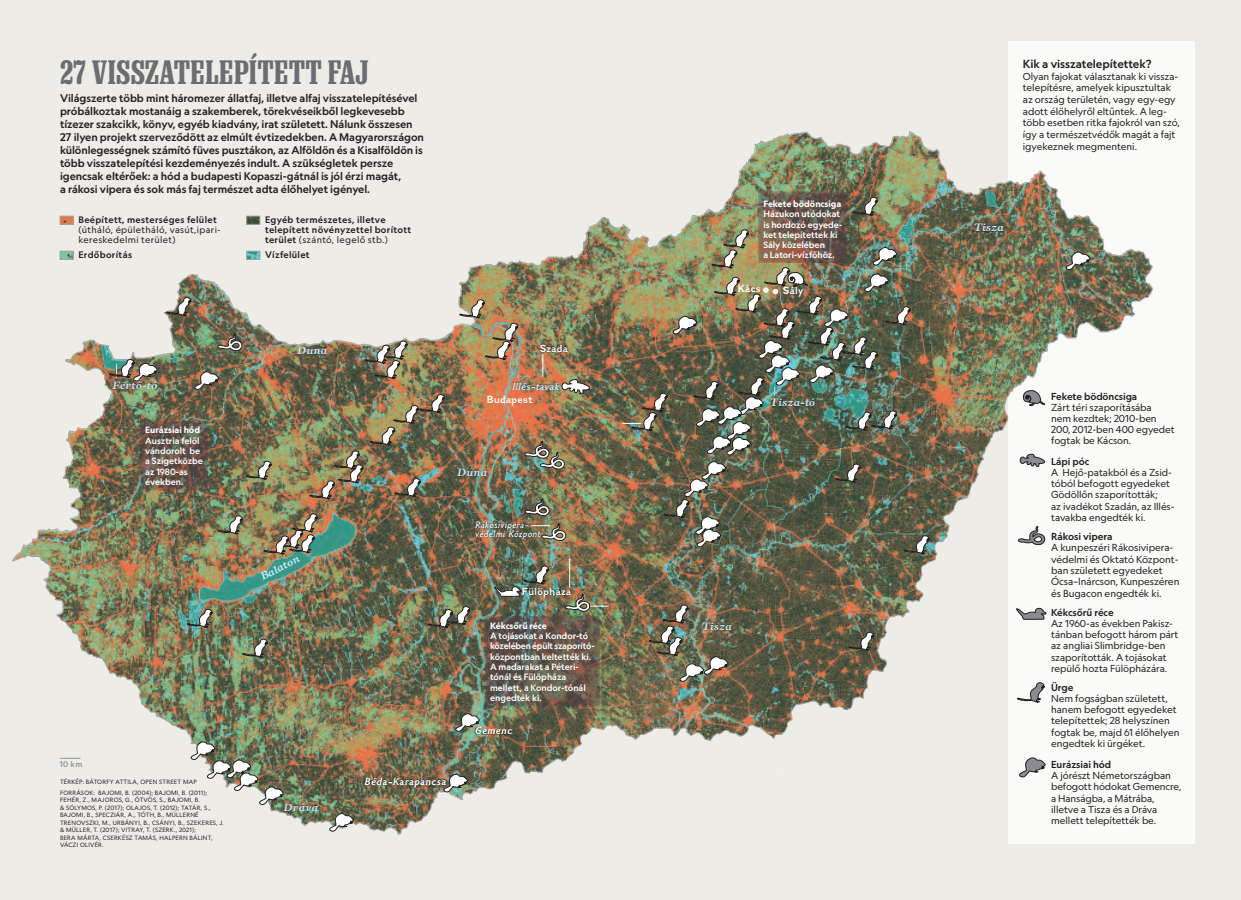
<style>
.page{position:relative;width:1241px;height:900px;background:#fff}
.page>*{position:absolute;margin:0;border:0;box-sizing:border-box;transform-origin:0 0}
.ART_Head_1{font:700 33.75px "Earle";letter-spacing:.01em;color:#6c6d70}
.ALL_Credit_Rev{font:800 11.25px "Nat Geo Caption";letter-spacing:.025em;color:#c6eafa}
.ALL_Credit_Rev-2{font:11.25px "Nat Geo Riddiford Heavy Open";letter-spacing:.035em;color:#fff}
.ART_Note_1_Rev{font:500 11.25px "Geograph Edit";letter-spacing:-.005em;color:#231f20}
.ALL_Credit_Rev-3{font:800 11.25px "Nat Geo Bumstead";letter-spacing:.035em;color:#fff}
.ALL_Credit_Rev-4{font:800 11.25px "Nat Geo Bumstead";letter-spacing:.02em;color:#c6eafa}
.ART_Intro_2{font:500 10.62px/13.1px "Geograph Edit";letter-spacing:-.005em;color:#231f20}
.ALL_Credit_Rev-5{font:10px/8.8px "Nat Geo Bumstead";letter-spacing:.035em;color:#fff}
.ART_Note_1_Rev-2{font:9.75px/11.2px "Geograph Edit";letter-spacing:-.005em;color:#231f20}
.ART_Note_1_Rev-3{font:500 9.75px "Geograph Edit";letter-spacing:-.005em;color:#231f20}
.ALL_Credit_Rev-6{font:500 9px/10px "Geograph Edit";letter-spacing:.03em;color:#231f20}
.ALL_Credit_Rev-7{font:9px/10px "Geograph Edit";letter-spacing:.035em;color:#231f20}
.ART_Note_1_Rev-4{font:500 8.75px/10.4px "Geograph Edit";letter-spacing:-.005em;color:#fff}
.ART_Note_1_Rev-5{font:700 8.75px "Geograph Edit";letter-spacing:-.005em;color:#fff}
.ALL_Credit_Rev-8{font:500 7.75px "Geograph Edit";color:#939598}
.ALL_Credit{font:6px/7.5px "Geograph Edit";letter-spacing:.035em;color:#231f20}
.s1{font-weight:500}
.s2{font-weight:400}
.s3{font-weight:700}
</style>
<div class="page">
<img style="left:11px;top:131px;width:1142px;height:704px">
<svg style="left:62px;top:218px;width:10px;height:5px"></svg>
<div style="left:60px;top:216px;width:14px;height:9px;border:1px solid #939598"></div>
<img style="left:248px;top:218px;width:10px;height:5px">
<div style="left:246px;top:216px;width:14px;height:9px;border:1px solid #939598"></div>
<svg style="left:62px;top:253px;width:10px;height:5px"></svg>
<div style="left:60px;top:251px;width:14px;height:9px;border:1px solid #939598"></div>
<img style="left:248px;top:253px;width:10px;height:5px">
<div style="left:246px;top:251px;width:14px;height:9px;border:1px solid #939598"></div>
<svg style="left:60px;top:758px;width:20px;height:1px"></svg>
<svg style="left:542px;top:354px;width:1px;height:22px"></svg>
<svg style="left:484px;top:616px;width:116px;height:91px"></svg>
<svg style="left:757px;top:192px;width:90px;height:37px"></svg>
<svg style="left:139px;top:421px;width:69px;height:69px"></svg>
<svg style="left:1019px;top:454px;width:26px;height:15px"></svg>
<svg style="left:1021px;top:390px;width:23px;height:16px"></svg>
<svg style="left:1018px;top:526px;width:27px;height:46px"></svg>
<svg style="left:1016px;top:682px;width:28px;height:21px"></svg>
<svg style="left:848px;top:632px;width:26px;height:20px"></svg>
<svg style="left:217px;top:515px;width:26px;height:20px"></svg>
<svg style="left:242px;top:638px;width:26px;height:20px"></svg>
<svg style="left:187px;top:609px;width:26px;height:19px"></svg>
<svg style="left:427px;top:606px;width:44px;height:23px"></svg>
<svg style="left:246px;top:460px;width:26px;height:20px"></svg>
<svg style="left:165px;top:297px;width:26px;height:20px"></svg>
<img style="left:309px;top:394px;width:136px;height:106px">
<img style="left:364px;top:340px;width:44px;height:40px">
<img style="left:459px;top:299px;width:59px;height:62px">
<img style="left:263px;top:513px;width:55px;height:42px">
<svg style="left:852px;top:197px;width:26px;height:20px"></svg>
<svg style="left:1019px;top:757px;width:26px;height:21px"></svg>
<svg style="left:455px;top:713px;width:25px;height:19px"></svg>
<svg style="left:443px;top:774px;width:25px;height:18px"></svg>
<img style="left:191px;top:742px;width:93px;height:63px">
<svg style="left:109px;top:359px;width:49px;height:22px"></svg>
<img style="left:195px;top:333px;width:47px;height:57px">
<img style="left:648px;top:604px;width:80px;height:78px">
<svg style="left:1065px;top:252px;width:25px;height:18px"></svg>
<img style="left:622px;top:229px;width:307px;height:326px">
<svg style="left:561px;top:379px;width:29px;height:17px"></svg>
<svg style="left:1015px;top:608px;width:31px;height:12px"></svg>
<img style="left:494px;top:441px;width:114px;height:195px">
<svg style="left:329px;top:813px;width:25px;height:19px"></svg>
<p class="ART_Head_1" style="left:60px;top:53px;width:310px">27 VISSZATELEPÍTETT FAJ</p>
<p class="ART_Intro_2" style="left:60px;top:91px;width:365px">Világszerte több mint háromezer állatfaj, illetve alfaj visszatelepítésével próbálkoztak mostanáig a szakemberek, törekvéseikből legkevesebb tízezer szakcikk, könyv, egyéb kiadvány, irat született. Nálunk összesen 27 ilyen projekt szerveződött az elmúlt évtizedekben. A Magyarországon különlegességnek számító füves pusztákon, az Alföldön és a Kisalföldön is több visszatelepítési kezdeményezés indult. A szükségletek persze igencsak eltérőek: a hód a budapesti Kopaszi-gátnál is jól érzi magát,<br>a rákosi vipera és sok más faj természet adta élőhelyet igényel.</p>
<p class="ALL_Credit_Rev-7" style="left:78px;top:214px;width:144px"><span class="s1">Beépített, mesterséges felület </span>(útháló, épületháló, vasút,ipari&shy;kereskedelmi terület)</p>
<p class="ALL_Credit_Rev-6" style="left:265px;top:214px;width:148px">Egyéb természetes, illetve telepített növényzettel borított terület <span class="s2">(szántó, legelő stb.)</span></p>
<p class="ALL_Credit_Rev-6" style="left:78px;top:249px;width:55px">Erdőborítás</p>
<p class="ALL_Credit_Rev-6" style="left:265px;top:249px;width:46px">Vízfelület</p>
<p class="ALL_Credit_Rev" style="left:112px;top:376px;width:47px">Fertő-tó</p>
<p class="ART_Note_1_Rev-5" style="left:145px;top:424px;width:56px">Eurázsiai hód</p>
<p class="ART_Note_1_Rev-4" style="left:145px;top:435px;width:59px">Ausztria felől vándorolt be a Szigetközbe az 1980-as években.</p>
<p class="ALL_Credit_Rev" style="left:297px;top:341px;width:31px">Duna</p>
<p class="ALL_Credit_Rev" style="left:257px;top:569px;width:43px;rotate:-27deg">Balaton</p>
<p class="ALL_Credit_Rev-8" style="left:60px;top:759px;width:24px">10 km</p>
<p class="ALL_Credit" style="left:60px;top:778px;width:138px">TÉRKÉP: BÁTORFY ATTILA, OPEN STREET MAP</p>
<p class="ALL_Credit" style="left:60px;top:789px;width:165px">FORRÁSOK: BAJOMI, B. (2004); BAJOMI, B. (2011); FEHÉR, Z., MAJOROS, G., ÖTVÖS, S., BAJOMI, B.<br>&amp; SÓLYMOS, P. (2017); OLAJOS, T. (2012); TATÁR, S., BAJOMI, B., SPECZIÁR, A., TÓTH, B., MÜLLERNÉ TRENOVSZKI, M., URBÁNYI, B., CSÁNYI, B., SZEKERES, J. &amp; MÜLLER, T. (2017); VITRAY, T. (SZERK., 2021);<br>BERA MÁRTA, CSERKÉSZ TAMÁS, HALPERN BÁLINT, VÁCZI OLIVÉR.</p>
<p class="ALL_Credit_Rev" style="left:283px;top:798px;width:36px">Dráva</p>
<p class="ALL_Credit_Rev-2" style="left:540px;top:339px;width:29px">Szada</p>
<p class="ALL_Credit_Rev-4" style="left:512px;top:377px;width:49px">Illés-tavak</p>
<p class="ALL_Credit_Rev-2" style="left:486px;top:391px;width:47px">Budapest</p>
<p class="ALL_Credit_Rev" style="left:457px;top:463px;width:31px">Duna</p>
<p class="ALL_Credit_Rev-5" style="left:475px;top:520px;width:67px">Rákosivipera&shy;védelmi Központ</p>
<p class="ALL_Credit_Rev-3" style="left:365px;top:772px;width:83px">Béda-Karapancsa</p>
<p class="ALL_Credit_Rev-2" style="left:522px;top:583px;width:51px">Fülöpháza</p>
<p class="ART_Note_1_Rev-5" style="left:490px;top:620px;width:58px">Kékcsőrű réce</p>
<p class="ART_Note_1_Rev-4" style="left:490px;top:631px;width:106px">A tojásokat a Kondor-tó közelében épült szaporító&shy;központban keltették ki.<br>A madarakat a Péteri&shy;tónál és Fülöpháza mellett, a Kondor-tónál engedték ki.</p>
<p class="ALL_Credit_Rev-3" style="left:475px;top:722px;width:38px">Gemenc</p>
<p class="ART_Note_1_Rev-4" style="left:763px;top:198px;width:80px"><span class="s3">Fekete bödöncsiga<br></span>Házukon utódokat is hordozó egyede&shy;ket telepítettek ki<br>Sály közelében<br>a Latori-vízfőhöz.</p>
<p class="ALL_Credit_Rev-2" style="left:738px;top:280px;width:24px">Kács</p>
<p class="ALL_Credit_Rev-2" style="left:783px;top:282px;width:22px">Sály</p>
<p class="ALL_Credit_Rev" style="left:770px;top:393px;width:46px">Tisza-tó</p>
<p class="ALL_Credit_Rev" style="left:702px;top:617px;width:31px">Tisza</p>
<p class="ART_Note_1_Rev" style="left:1022px;top:57px;width:130px">Kik a visszatelepítettek?</p>
<p class="ART_Note_1_Rev-2" style="left:1022px;top:70px;width:158px;line-height:11.6px">Olyan fajokat választanak ki vissza&shy;telepítésre, amelyek kipusztultak az ország területén, vagy egy-egy adott élőhelyről eltűntek. A leg&shy;több esetben ritka fajokról van szó, így a természetvédők magát a fajt igyekeznek megmenteni.</p>
<p class="ALL_Credit_Rev" style="left:974px;top:218px;width:31px">Tisza</p>
<p class="ART_Note_1_Rev-3" style="left:1050px;top:390px;width:88px">Fekete bödöncsiga</p>
<p class="ART_Note_1_Rev-2" style="left:1050px;top:401px;width:125px">Zárt téri szaporításába<br>nem kezdtek; 2010-ben<br>200, 2012-ben 400 egyedet fogtak be Kácson.</p>
<p class="ART_Note_1_Rev-3" style="left:1050px;top:455px;width:40px">Lápi póc</p>
<p class="ART_Note_1_Rev-2" style="left:1050px;top:466px;width:125px">A Hejő-patakból és a Zsid&shy;tóból befogott egyedeket<br>Gödöllőn szaporították;<br>az ivadékot Szadán, az Illés&shy;tavakba engedték ki.</p>
<p class="ART_Note_1_Rev-3" style="left:1050px;top:530px;width:63px">Rákosi vipera</p>
<p class="ART_Note_1_Rev-2" style="left:1050px;top:542px;width:130px">A kunpeszéri Rákosivipera&shy;védelmi és Oktató Központ&shy;ban született egyedeket<br>Ócsa–Inárcson, Kunpeszéren és Bugacon engedték ki.</p>
<p class="ART_Note_1_Rev-3" style="left:1050px;top:606px;width:64px">Kékcsőrű réce</p>
<p class="ART_Note_1_Rev-2" style="left:1050px;top:617px;width:129px">Az 1960-as években Pakisz&shy;tánban befogott három párt az angliai Slimbridge-ben szaporították. A tojásokat repülő hozta Fülöpházára.</p>
<p class="ART_Note_1_Rev-3" style="left:1050px;top:681px;width:24px">Ürge</p>
<p class="ART_Note_1_Rev-2" style="left:1050px;top:693px;width:130px">Nem fogságban született, hanem befogott egyedeket telepítettek; 28 helyszínen fogtak be, majd 61 élőhelyen engedtek ki ürgéket.</p>
<p class="ART_Note_1_Rev-3" style="left:1050px;top:758px;width:61px">Eurázsiai hód</p>
<p class="ART_Note_1_Rev-2" style="left:1050px;top:770px;width:132px">A jórészt Németországban befogott hódokat Gemencre, a Hanságba, a Mátrába, illetve a Tisza és a Dráva mellett telepítették be.</p>
</div>
